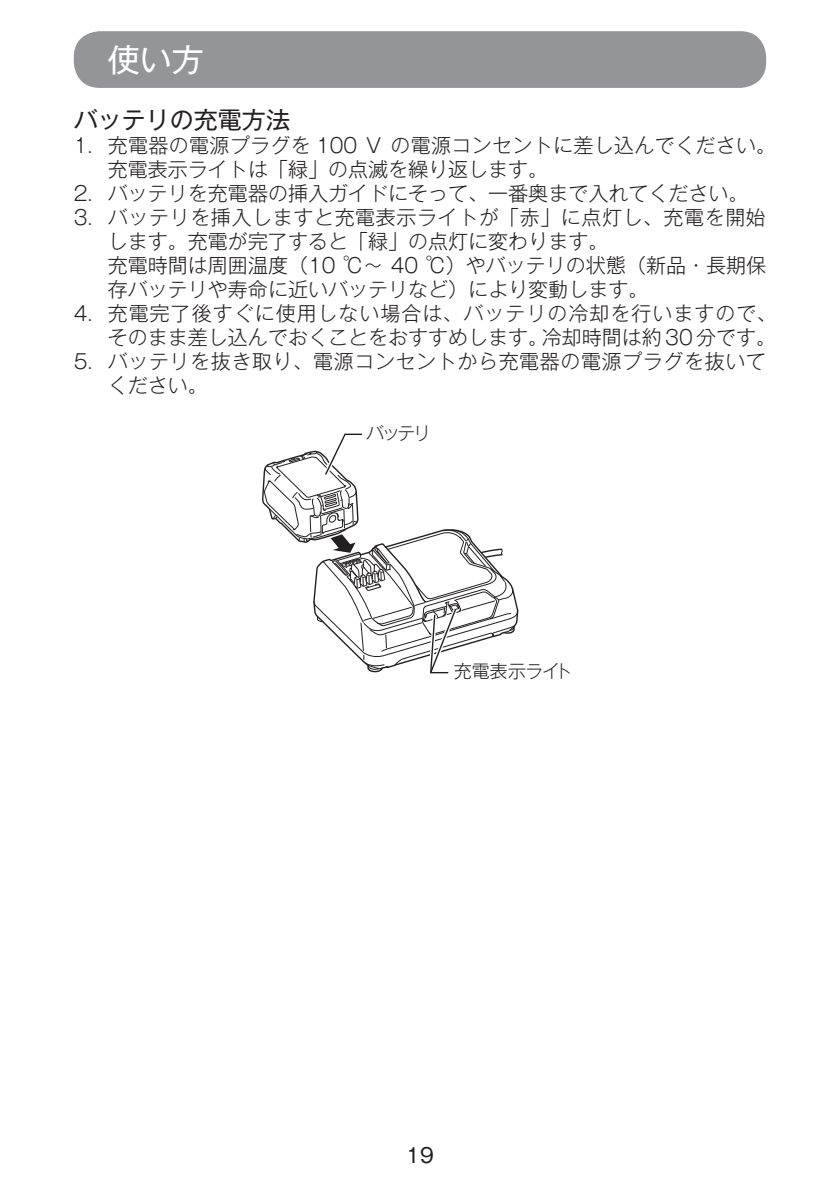
<style>
.page{position:relative;width:840px;height:1191px;background:#fff}
.page>*{position:absolute;margin:0;border:0;box-sizing:border-box;transform-origin:0 0}
.t1{font:32px "Gothic MB101 Pro";color:#fff}
.t2{font:24px "Gothic MB101 Pro";color:#231f20}
.t3{font:300 20px/24px "Gothic MB101 Pro";color:#231f20}
.t4{font:300 20px/24px "Gothic MB101 Pro";letter-spacing:.025em;color:#231f20;text-align:right}
.t5{font:300 20px/24px "Gothic MB101 Pro";letter-spacing:.03em;color:#231f20}
.t6{font:20px "Gothic MB101 Pro";color:#231f20}
.t7{font:300 18px "Gothic MB101 Pro";letter-spacing:-.025em;color:#231f20}
.t8{font:300 18px "Gothic MB101 Pro";letter-spacing:-.045em;color:#231f20}
</style>
<div class="page">
<div style="left:74px;top:31px;width:691px;height:57px;background:#939598;border-radius:26px"></div>
<svg style="left:262px;top:433px;width:257px;height:241px"></svg>
<h1 class="t1" style="left:108px;top:33px;width:97px">使い方</h1>
<p class="t2" style="left:74px;top:100px;width:217px">バッテリの充電方法</p>
<p class="t3" style="left:108px;top:131px;width:669px;text-indent:-34px">1. 充電器の電源プラグを 100 V の電源コンセントに差し込んでください。充電表示ライトは「緑」の点滅を繰り返します。</p>
<p class="t3" style="left:74px;top:179px;width:676px">2. バッテリを充電器の挿入ガイドにそって、一番奥まで入れてください。</p>
<p class="t3" style="left:108px;top:203px;width:659px;text-indent:-34px">3. バッテリを挿入しますと充電表示ライトが「赤」に点灯し、充電を開始します。充電が完了すると「緑」の点灯に変わります。<br>充電時間は周囲温度（10 ℃～ 40 ℃）やバッテリの状態（新品・長期保存バッテリや寿命に近いバッテリなど）により変動します。</p>
<p class="t4" style="left:74px;top:299px;width:703px">4. 充電完了後すぐに使用しない場合は、バッテリの冷却を行いますので、そのまま差し込んでおくことをおすすめします。冷却時間は約 30 分です。</p>
<p class="t5" style="left:108px;top:347px;width:659px;text-indent:-34px">5. バッテリを抜き取り、電源コンセントから充電器の電源プラグを抜いてください。</p>
<p class="t8" style="left:366px;top:418px;width:67px">バッテリ</p>
<p class="t7" style="left:453px;top:656px;width:120px">充電表示ライト</p>
<p class="t6" style="left:406px;top:1139px;width:29px">19</p>
</div>
